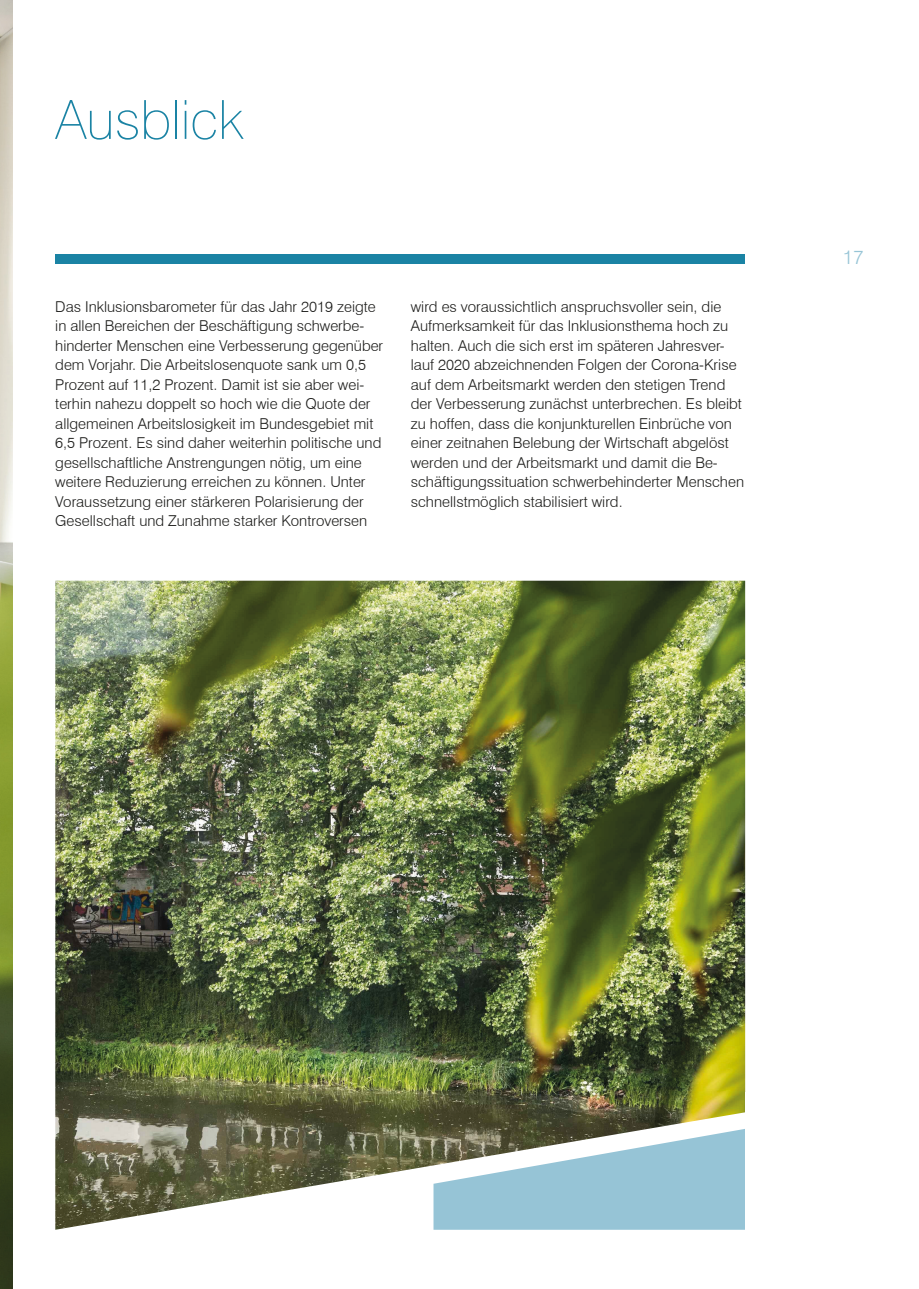
<style>
.page{position:relative;width:919px;height:1289px;background:#fff}
.page>*{position:absolute;margin:0;border:0;box-sizing:border-box;transform-origin:0 0}
.Ü{font:100 54px "Swiss 721 BT";color:#1a83a4}
.t1{font:19.5px "BBGK";color:#96c4d6}
.Fließ{font:15px/19.5px "BBGK";color:#1d1d1b}
</style>
<div class="page">
<div style="left:55px;top:254px;width:690px;height:10px;background:#1a83a4"></div>
<img style="left:0;top:0;width:13px;height:1288px">
<img style="left:55px;top:580px;width:690px;height:649px">
<svg style="left:433px;top:1107px;width:312px;height:122px;background:#95b0b2"></svg>
<p class="Ü" style="left:55px;top:87px;width:189px">Ausblick</p>
<p class="Fließ" style="left:55px;top:296px;width:329px">Das Inklusionsbarometer für das Jahr 2019 zeigte in allen Bereichen der Beschäftigung schwerbe&shy;hinderter Menschen eine Verbesserung gegenüber dem Vorjahr. Die Arbeitslosenquote sank um 0,5<br>Prozent auf 11,2 Prozent. Damit ist sie aber wei&shy;terhin nahezu doppelt so hoch wie die Quote der allgemeinen Arbeitslosigkeit im Bundesgebiet mit 6,5 Prozent. Es sind daher weiterhin politische und gesellschaftliche Anstrengungen nötig, um eine weitere Reduzierung erreichen zu können. Unter Voraussetzung einer stärkeren Polarisierung der Gesellschaft und Zunahme starker Kontroversen</p>
<p class="Fließ" style="left:411px;top:296px;width:335px">wird es voraussichtlich anspruchsvoller sein, die Aufmerksamkeit für das Inklusionsthema hoch zu halten. Auch die sich erst im späteren Jahresver&shy;lauf 2020 abzeichnenden Folgen der Corona-Krise auf dem Arbeitsmarkt werden den stetigen Trend der Verbesserung zunächst unterbrechen. Es bleibt zu hoffen, dass die konjunkturellen Einbrüche von einer zeitnahen Belebung der Wirtschaft abgelöst werden und der Arbeitsmarkt und damit die Be&shy;schäftigungssituation schwerbehinderter Menschen schnellstmöglich stabilisiert wird.</p>
<h2 class="t1" style="left:842px;top:245px;width:22px">17</h2>
</div>
